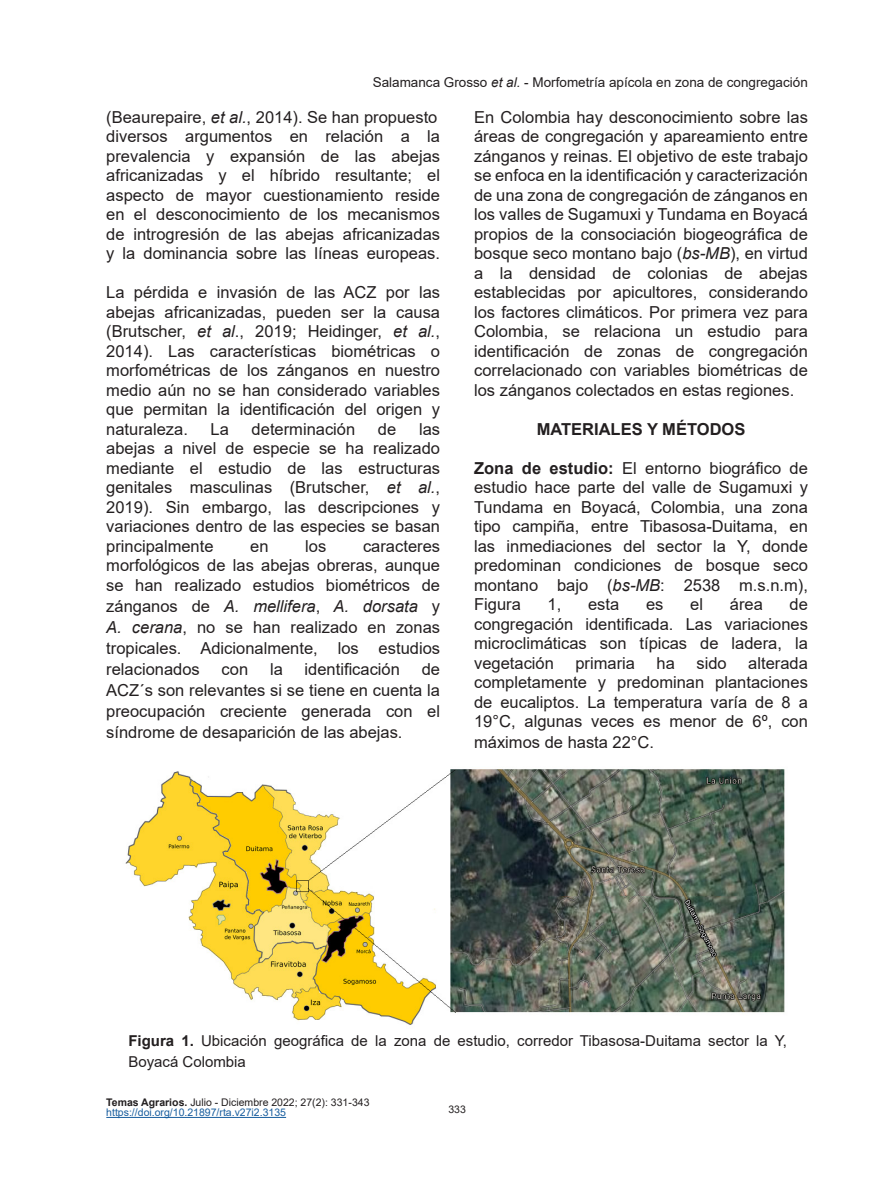
<style>
.page{position:relative;width:893px;height:1191px;background:#fff}
.page>*{position:absolute;margin:0;border:0;box-sizing:border-box;transform-origin:0 0}
.t1{font:16.5px/19.5px "Arial";color:#231f20}
.t2{font:italic 16.5px "Arial";color:#231f20}
.t3{font:700 16.5px "Arial";color:#231f20}
.t4{font:15px "Arial";color:#231f20}
.t5{font:13.5px "Arial";color:#231f20}
.t6{font:10.5px "Arial";color:#231f20}
.t7{font:10.5px "Arial";color:#175d9e}
.s1{font-style:italic}
.s2{font-style:normal}
.s3{font-weight:700}
</style>
<div class="page">
<hr style="left:106px;top:1117px;width:180px;height:1px;background:#175d9e">
<img style="left:125px;top:769px;width:660px;height:256px">
<p class="t5" style="left:373px;top:73px;width:437px">Salamanca Grosso <span class="s1">et al.</span> - Morfometría apícola en zona de congregación</p>
<p class="t1" style="left:106px;top:107px;width:333px">(Beaurepaire, <span class="s1">et al.</span>, 2014). Se han propuesto</p>
<p class="t1" style="left:106px;top:126px;width:335px">diversos argumentos en relación a la</p>
<p class="t1" style="left:106px;top:146px;width:335px">prevalencia y expansión de las abejas</p>
<p class="t1" style="left:106px;top:165px;width:335px">africanizadas y el híbrido resultante; el</p>
<p class="t1" style="left:106px;top:185px;width:335px;text-align:justify">aspecto de mayor cuestionamiento reside en el desconocimiento de los mecanismos de introgresión de las abejas africanizadas y la dominancia sobre las líneas europeas.</p>
<p class="t1" style="left:106px;top:282px;width:335px">La pérdida e invasión de las ACZ por las abejas africanizadas, pueden ser la causa</p>
<p class="t1" style="left:106px;top:321px;width:335px">(Brutscher, <span class="s1">et al</span>., 2019; Heidinger, <span class="s1">et al.</span>,<br>2014). Las características biométricas o</p>
<p class="t1" style="left:106px;top:360px;width:335px;text-align:justify">morfométricas de los zánganos en nuestro medio aún no se han considerado variables que permitan la identificación del origen y</p>
<p class="t1" style="left:106px;top:419px;width:83px">naturaleza.</p>
<p class="t1" style="left:211px;top:419px;width:20px">La</p>
<p class="t1" style="left:252px;top:419px;width:105px">determinación</p>
<p class="t1" style="left:378px;top:419px;width:20px">de</p>
<p class="t1" style="left:419px;top:419px;width:23px">las</p>
<p class="t1" style="left:106px;top:438px;width:335px">abejas a nivel de especie se ha realizado</p>
<p class="t1" style="left:106px;top:458px;width:335px">mediante el estudio de las estructuras</p>
<p class="t1" style="left:106px;top:477px;width:335px">genitales masculinas (Brutscher, <span class="s1">et al.</span>,<br>2019). Sin embargo, las descripciones y</p>
<p class="t1" style="left:106px;top:516px;width:335px">variaciones dentro de las especies se basan</p>
<p class="t1" style="left:106px;top:536px;width:109px">principalmente</p>
<p class="t1" style="left:250px;top:536px;width:20px">en</p>
<p class="t1" style="left:305px;top:536px;width:23px">los</p>
<p class="t1" style="left:363px;top:536px;width:79px">caracteres</p>
<p class="t1" style="left:106px;top:555px;width:335px">morfológicos de las abejas obreras, aunque se han realizado estudios biométricos de</p>
<p class="t2" style="left:106px;top:595px;width:335px"><span class="s2">zánganos de</span> A. mellifera<span class="s2">,</span> A. dorsata <span class="s2">y</span></p>
<p class="t1" style="left:106px;top:617px;width:335px"><span class="s1">A. cerana</span>, no se han realizado en zonas</p>
<p class="t1" style="left:106px;top:638px;width:335px">tropicales. Adicionalmente, los estudios</p>
<p class="t1" style="left:106px;top:659px;width:95px">relacionados</p>
<p class="t1" style="left:222px;top:659px;width:28px">con</p>
<p class="t1" style="left:270px;top:659px;width:14px">la</p>
<p class="t1" style="left:305px;top:659px;width:97px">identificación</p>
<p class="t1" style="left:422px;top:659px;width:20px">de</p>
<p class="t1" style="left:106px;top:680px;width:335px">ACZ´s son relevantes si se tiene en cuenta la</p>
<p class="t1" style="left:106px;top:701px;width:335px">preocupación creciente generada con el</p>
<p class="t1" style="left:106px;top:722px;width:298px">síndrome de desaparición de las abejas.</p>
<p class="t1" style="left:474px;top:107px;width:335px;text-align:justify">En Colombia hay desconocimiento sobre las áreas de congregación y apareamiento entre zánganos y reinas. El objetivo de este trabajo se enfoca en la identificación y caracterización de una zona de congregación de zánganos en los valles de Sugamuxi y Tundama en Boyacá propios de la consociación biogeográfica de bosque seco montano bajo (<span class="s1">bs-MB</span>), en virtud</p>
<p class="t1" style="left:474px;top:263px;width:335px">a la densidad de colonias de abejas</p>
<p class="t1" style="left:474px;top:282px;width:335px">establecidas por apicultores, considerando los factores climáticos. Por primera vez para</p>
<p class="t1" style="left:474px;top:321px;width:335px">Colombia, se relaciona un estudio para</p>
<p class="t1" style="left:474px;top:341px;width:335px">identificación de zonas de congregación</p>
<p class="t1" style="left:474px;top:360px;width:335px">correlacionado con variables biométricas de los zánganos colectados en estas regiones.</p>
<p class="t3" style="left:537px;top:417px;width:210px">MATERIALES Y MÉTODOS</p>
<p class="t1" style="left:474px;top:458px;width:335px;text-align:justify"><span class="s3">Zona de estudio:</span> El entorno biográfico de estudio hace parte del valle de Sugamuxi y Tundama en Boyacá, Colombia, una zona tipo campiña, entre Tibasosa-Duitama, en las inmediaciones del sector la Y, donde</p>
<p class="t1" style="left:474px;top:555px;width:335px">predominan condiciones de bosque seco montano bajo (<span class="s1">bs-MB</span>: 2538 m.s.n.m),</p>
<p class="t1" style="left:474px;top:594px;width:48px">Figura</p>
<p class="t1" style="left:548px;top:594px;width:15px">1,</p>
<p class="t1" style="left:588px;top:594px;width:33px">esta</p>
<p class="t1" style="left:646px;top:594px;width:19px">es</p>
<p class="t1" style="left:690px;top:594px;width:14px">el</p>
<p class="t1" style="left:730px;top:594px;width:35px">área</p>
<p class="t1" style="left:790px;top:594px;width:20px">de</p>
<p class="t1" style="left:474px;top:614px;width:335px">congregación identificada. Las variaciones</p>
<p class="t1" style="left:474px;top:633px;width:335px">microclimáticas son típicas de ladera, la</p>
<p class="t1" style="left:474px;top:653px;width:81px">vegetación</p>
<p class="t1" style="left:575px;top:653px;width:61px">primaria</p>
<p class="t1" style="left:657px;top:653px;width:20px">ha</p>
<p class="t1" style="left:696px;top:653px;width:32px">sido</p>
<p class="t1" style="left:748px;top:653px;width:61px">alterada</p>
<p class="t1" style="left:474px;top:672px;width:335px">completamente y predominan plantaciones</p>
<p class="t1" style="left:474px;top:692px;width:335px">de eucaliptos. La temperatura varía de 8 a<br>19°C, algunas veces es menor de 6º, con</p>
<p class="t1" style="left:474px;top:732px;width:181px">máximos de hasta 22°C.</p>
<p class="t4" style="left:128px;top:1030px;width:660px"><span class="s3">Figura 1.</span> Ubicación geográfica de la zona de estudio, corredor Tibasosa-Duitama sector la Y,</p>
<p class="t4" style="left:128px;top:1051px;width:119px">Boyacá Colombia</p>
<p class="t6" style="left:106px;top:1094px;width:265px"><span class="s3">Temas Agrarios.</span> Julio - Diciembre 2022; 27(2): 331-343</p>
<p class="t7" style="left:106px;top:1105px;width:181px">https://doi.org/10.21897/rta.v27i2.3135</p>
<p class="t6" style="left:448px;top:1102px;width:19px">333</p>
</div>
